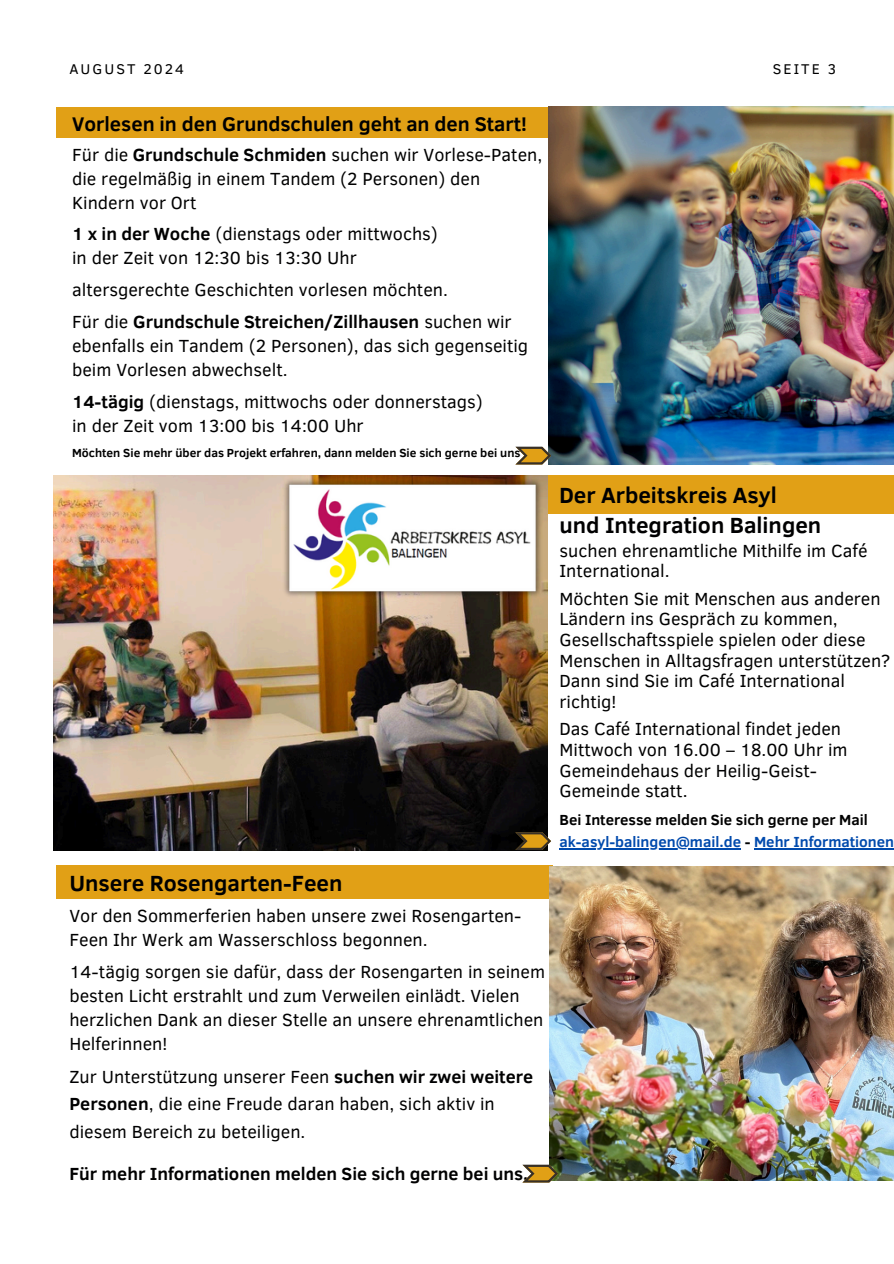
<style>
.page{position:relative;width:894px;height:1264px;background:#fff}
.page>*{position:absolute;margin:0;border:0;box-sizing:border-box;transform-origin:0 0}
.t1{font:700 22.5px/30px "Clear Sans";color:#000001}
.t2{font:700 20.25px "Clear Sans";color:#000001}
.t3{font:18px/24px "Clear Sans";color:#000001}
.t4{font:700 18px "Clear Sans";color:#000001}
.t5{font:700 15px "Clear Sans";color:#004aad}
.t6{font:700 15px "Clear Sans";color:#000001}
.t7{font:14.55px "Clear Sans";letter-spacing:.14em;color:#000001}
.t8{font:700 12px "Clear Sans";color:#000001}
.s1{font-weight:700}
.s2{color:#000001}
</style>
<div class="page">
<div style="left:56px;top:107px;width:495px;height:30px;background:#e1a016"></div>
<div style="left:547px;top:475px;width:346px;height:38px;background:#e1a016"></div>
<hr style="left:559px;top:848px;width:182px;height:1px;background:#004aad">
<hr style="left:753px;top:848px;width:140px;height:1px;background:#004aad">
<img style="left:548px;top:107px;width:345px;height:358px">
<div style="left:56px;top:865px;width:496px;height:34px;background:#e1a016"></div>
<img style="left:549px;top:866px;width:344px;height:314px">
<svg style="left:515px;top:446px;width:36px;height:18px"></svg>
<img style="left:54px;top:475px;width:493px;height:375px">
<svg style="left:515px;top:832px;width:36px;height:18px"></svg>
<img style="left:267px;top:475px;width:290px;height:125px">
<svg style="left:522px;top:1164px;width:36px;height:18px"></svg>
<h3 class="t7" style="left:69px;top:58px;width:116px">AUGUST 2024</h3>
<p class="t7" style="left:772px;top:58px;width:65px">SEITE 3</p>
<h4 class="t2" style="left:72px;top:109px;width:456px">Vorlesen in den Grundschulen geht an den Start!</h4>
<h4 class="t3" style="left:72px;top:141px;width:471px">Für die <span class="s1">Grundschule Schmiden</span> suchen wir Vorlese-Paten, die regelmäßig in einem Tandem (2 Personen) den<br>Kindern vor Ort</h4>
<h4 class="t3" style="left:72px;top:221px;width:367px"><span class="s1">1 x in der Woche</span> (dienstags oder mittwochs) in der Zeit von 12:30 bis 13:30 Uhr</h4>
<h6 class="t3" style="left:72px;top:277px;width:377px">altersgerechte Geschichten vorlesen möchten.</h6>
<p class="t3" style="left:72px;top:309px;width:457px">Für die <span class="s1">Grundschule Streichen/Zillhausen</span> suchen wir ebenfalls ein Tandem (2 Personen), das sich gegenseitig beim Vorlesen abwechselt.</p>
<h1 class="t3" style="left:72px;top:388px;width:412px"><span class="s1">14-tägig</span> (dienstags, mittwochs oder donnerstags) in der Zeit vom 13:00 bis 14:00 Uhr</h1>
<h4 class="t8" style="left:72px;top:444px;width:450px">Möchten Sie mehr über das Projekt erfahren, dann melden Sie sich gerne bei uns</h4>
<h4 class="t1" style="left:69px;top:867px;width:274px">Unsere Rosengarten-Feen</h4>
<h4 class="t3" style="left:69px;top:902px;width:453px">Vor den Sommerferien haben unsere zwei Rosengarten-<br>Feen Ihr Werk am Wasserschloss begonnen.</h4>
<h4 class="t3" style="left:69px;top:958px;width:477px">14-tägig sorgen sie dafür, dass der Rosengarten in seinem besten Licht erstrahlt und zum Verweilen einlädt. Vielen herzlichen Dank an dieser Stelle an unsere ehrenamtlichen Helferinnen!</h4>
<p class="t3" style="left:69px;top:1062px;width:465px;line-height:27.2px">Zur Unterstützung unserer Feen <span class="s1">suchen wir zwei weitere<br>Personen</span>, die eine Freude daran haben, sich aktiv in diesem Bereich zu beteiligen.</p>
<p class="t4" style="left:69px;top:1161px;width:460px">Für mehr Informationen melden Sie sich gerne bei uns.</p>
<h5 class="t1" style="left:559px;top:479px;width:263px">Der Arbeitskreis Asyl und Integration Balingen</h5>
<h5 class="t3" style="left:559px;top:539px;width:309px;line-height:20.5px">suchen ehrenamtliche Mithilfe im Café<br>International.</h5>
<h5 class="t3" style="left:559px;top:587px;width:332px;line-height:20.5px">Möchten Sie mit Menschen aus anderen<br>Ländern ins Gespräch zu kommen,<br>Gesellschaftsspiele spielen oder diese<br>Menschen in Alltagsfragen unterstützen?<br>Dann sind Sie im Café International richtig!</h5>
<h2 class="t3" style="left:559px;top:717px;width:289px;line-height:20.5px">Das Café International findet jeden<br>Mittwoch von 16.00 – 18.00 Uhr im<br>Gemeindehaus der Heilig-Geist-<br>Gemeinde statt.</h2>
<h4 class="t6" style="left:559px;top:808px;width:309px">Bei Interesse melden Sie sich gerne per Mail</h4>
<h4 class="t5" style="left:559px;top:831px;width:336px">ak-asyl-balingen@mail.de <span class="s2">-</span> Mehr Informationen</h4>
</div>
